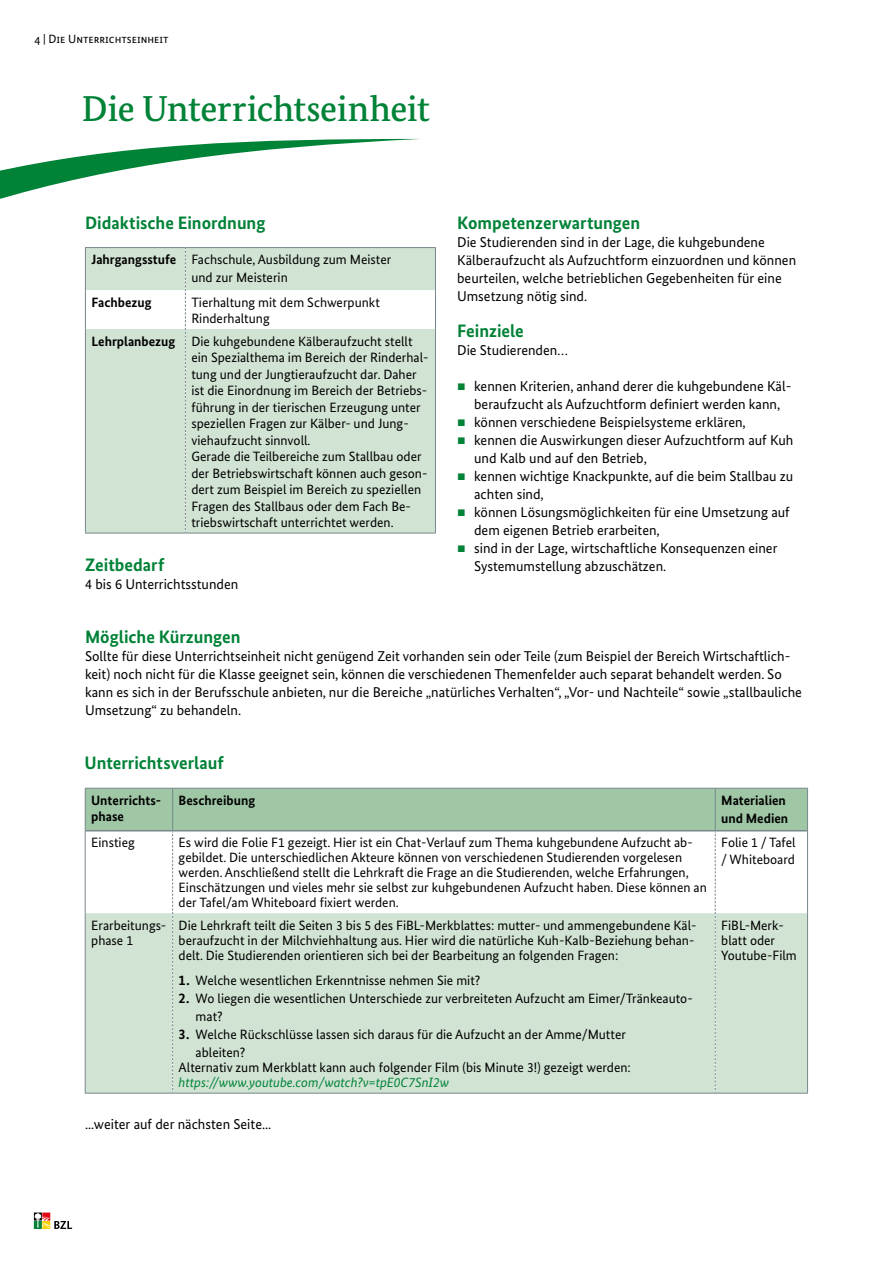
<style>
.page{position:relative;width:893px;height:1263px;background:#fff}
.page>*{position:absolute;margin:0;border:0;box-sizing:border-box;transform-origin:0 0}
.id6824{font:500 36px "Bundes Serif";letter-spacing:-.01em;color:#008237}
.id6827{font:700 18px "Bundes Sans";color:#008237}
.id6831{font:14.25px/18px "Bundes Sans";color:#000}
.id6833{font:14.25px/18px "Bundes Sans";color:#000}
.id4982{font:13.5px/16.5px "Bundes Sans";color:#000}
.id8029{font:700 13.5px/16.2px "Bundes Sans";color:#000}
.t1{font:12px "Bundes Sans";color:#000}
.s1{font-family:"Arial";color:#008237}
.s2{font-weight:700;font-size:14.25px}
.s3{font-style:italic;color:#008237}
</style>
<div class="page">
<svg style="left:34px;top:1212px;width:38px;height:17px"></svg>
<svg style="left:86px;top:248px;width:349px;height:285px;background:#d7e6d8"></svg>
<hr style="left:85px;top:247px;width:100px;height:1px;background:#78878e">
<hr style="left:85px;top:248px;width:1px;height:42px;background:#78878e">
<hr style="left:185px;top:247px;width:251px;height:1px;background:#78878e">
<hr style="left:435px;top:248px;width:1px;height:42px;background:#78878e">
<hr style="left:85px;top:290px;width:1px;height:39px;background:#78878e">
<hr style="left:435px;top:290px;width:1px;height:39px;background:#78878e">
<hr style="left:85px;top:329px;width:1px;height:204px;background:#78878e">
<hr style="left:435px;top:329px;width:1px;height:204px;background:#78878e">
<hr style="left:85px;top:533px;width:100px;height:1px;background:#78878e">
<hr style="left:185px;top:533px;width:251px;height:1px;background:#78878e">
<svg style="left:185px;top:248px;width:1px;height:285px"></svg>
<svg style="left:0;top:139px;width:418px;height:60px"></svg>
<hr style="left:807px;top:831px;width:1px;height:82px;background:#78878e">
<hr style="left:807px;top:913px;width:1px;height:180px;background:#78878e">
<hr style="left:85px;top:1093px;width:88px;height:1px;background:#78878e">
<hr style="left:173px;top:1093px;width:542px;height:1px;background:#78878e">
<hr style="left:715px;top:1093px;width:93px;height:1px;background:#78878e">
<hr style="left:807px;top:788px;width:1px;height:43px;background:#78878e">
<svg style="left:85px;top:788px;width:722px;height:305px"></svg>
<hr style="left:172px;top:788px;width:1px;height:42px;background:#78878e">
<hr style="left:715px;top:788px;width:1px;height:42px;background:#78878e">
<p class="t1" style="left:34px;top:32px;width:136px">4 | Die Unterrichtseinheit</p>
<h1 class="id6824" style="left:82px;top:87px;width:349px">Die Unterrichtseinheit</h1>
<h2 class="id6827" style="left:85px;top:212px;width:182px">Didaktische Einordnung</h2>
<h2 class="id6827" style="left:457px;top:212px;width:185px">Kompetenzerwartungen</h2>
<p class="id6831" style="left:457px;top:233px;width:341px">Die Studierenden sind in der Lage, die kuhgebundene Kälberaufzucht als Aufzuchtform einzuordnen und können beurteilen, welche betrieblichen Gegebenheiten für eine Umsetzung nötig sind.</p>
<h2 class="id6827" style="left:457px;top:320px;width:68px">Feinziele</h2>
<p class="id6831" style="left:457px;top:341px;width:112px">Die Studierenden…</p>
<p class="id6833" style="left:457px;top:377px;width:336px;text-align:center"><span class="s1">■</span> kennen Kriterien, anhand derer die kuhgebundene Käl&shy;beraufzucht als Aufzuchtform definiert werden kann,</p>
<p class="id6833" style="left:457px;top:413px;width:290px"><span class="s1">■</span> können verschiedene Beispielsysteme erklären,</p>
<p class="id6833" style="left:474px;top:431px;width:321px;text-indent:-17px"><span class="s1">■</span> kennen die Auswirkungen dieser Aufzuchtform auf Kuh und Kalb und auf den Betrieb,</p>
<p class="id6833" style="left:474px;top:467px;width:321px;text-indent:-17px"><span class="s1">■</span> kennen wichtige Knackpunkte, auf die beim Stallbau zu achten sind,</p>
<p class="id6833" style="left:474px;top:503px;width:317px;text-indent:-17px"><span class="s1">■</span> können Lösungsmöglichkeiten für eine Umsetzung auf dem eigenen Betrieb erarbeiten,</p>
<p class="id6833" style="left:474px;top:539px;width:305px;text-indent:-17px"><span class="s1">■</span> sind in der Lage, wirtschaftliche Konsequenzen einer<br>Systemumstellung abzuschätzen.</p>
<h1 class="id8029" style="left:91px;top:251px;width:86px">Jahrgangsstufe</h1>
<p class="id4982" style="left:191px;top:251px;width:201px">Fachschule, Ausbildung zum Meister</p>
<p class="id4982" style="left:191px;top:269px;width:98px">und zur Meisterin</p>
<h1 class="id8029" style="left:91px;top:294px;width:62px">Fachbezug</h1>
<p class="id4982" style="left:191px;top:294px;width:190px">Tierhaltung mit dem Schwerpunkt</p>
<p class="id4982" style="left:191px;top:310px;width:80px">Rinderhaltung</p>
<h1 class="id8029" style="left:91px;top:333px;width:85px">Lehrplanbezug</h1>
<p class="id4982" style="left:191px;top:332px;width:239px">Die kuhgebundene Kälberaufzucht stellt ein Spezialthema im Bereich der Rinderhal&shy;tung und der Jungtieraufzucht dar. Daher ist die Einordnung im Bereich der Betriebs&shy;führung in der tierischen Erzeugung unter speziellen Fragen zur Kälber- und Jung&shy;viehaufzucht sinnvoll.</p>
<p class="id4982" style="left:191px;top:448px;width:238px">Gerade die Teilbereiche zum Stallbau oder der Betriebswirtschaft können auch geson&shy;dert zum Beispiel im Bereich zu speziellen Fragen des Stallbaus oder dem Fach Be&shy;triebswirtschaft unterrichtet werden.</p>
<h2 class="id6827" style="left:85px;top:554px;width:81px">Zeitbedarf</h2>
<p class="id6831" style="left:85px;top:575px;width:155px">4 bis 6 Unterrichtsstunden</p>
<h2 class="id6827" style="left:85px;top:626px;width:157px">Mögliche Kürzungen</h2>
<p class="id6831" style="left:85px;top:647px;width:718px">Sollte für diese Unterrichtseinheit nicht genügend Zeit vorhanden sein oder Teile (zum Beispiel der Bereich Wirtschaftlich&shy;keit) noch nicht für die Klasse geeignet sein, können die verschiedenen Themenfelder auch separat behandelt werden. So kann es sich in der Berufsschule anbieten, nur die Bereiche „natürliches Verhalten“, „Vor- und Nachteile“ sowie „stallbauliche Umsetzung“ zu behandeln.</p>
<h2 class="id6827" style="left:85px;top:752px;width:141px">Unterrichtsverlauf</h2>
<h1 class="id8029" style="left:91px;top:792px;width:71px">Unterrichts&shy;phase</h1>
<h1 class="id8029" style="left:179px;top:792px;width:78px">Beschreibung</h1>
<p class="id8029" style="left:721px;top:791px;width:69px;line-height:18px">Materialien und Medien</p>
<p class="id4982" style="left:91px;top:834px;width:45px">Einstieg</p>
<p class="id4982" style="left:179px;top:835px;width:530px;line-height:15px">Es wird die Folie F1 gezeigt. Hier ist ein Chat-Verlauf zum Thema kuhgebundene Aufzucht ab&shy;gebildet. Die unterschiedlichen Akteure können von verschiedenen Studierenden vorgelesen werden. Anschließend stellt die Lehrkraft die Frage an die Studierenden, welche Erfahrungen, Einschätzungen und vieles mehr sie selbst zur kuhgebundenen Aufzucht haben. Diese können an der Tafel/am Whiteboard fixiert werden.</p>
<p class="id4982" style="left:721px;top:834px;width:76px">Folie 1 / Tafel / Whiteboard</p>
<p class="id4982" style="left:91px;top:917px;width:77px">Erarbeitungs-</p>
<p class="id4982" style="left:91px;top:932px;width:43px">phase 1</p>
<p class="id4982" style="left:179px;top:917px;width:519px;line-height:15px">Die Lehrkraft teilt die Seiten 3 bis 5 des FiBL-Merkblattes: mutter- und ammengebundene Käl&shy;beraufzucht in der Milchviehhaltung aus. Hier wird die natürliche Kuh-Kalb-Beziehung behan&shy;delt. Die Studierenden orientieren sich bei der Bearbeitung an folgenden Fragen:</p>
<p class="id4982" style="left:179px;top:972px;width:303px"><span class="s2">1.</span> Welche wesentlichen Erkenntnisse nehmen Sie mit?</p>
<p class="id4982" style="left:196px;top:989px;width:499px;line-height:18px;text-indent:-17px"><span class="s2">2.</span> Wo liegen die wesentlichen Unterschiede zur verbreiteten Aufzucht am Eimer/Tränkeauto&shy;mat?</p>
<p class="id4982" style="left:196px;top:1025px;width:432px;line-height:18px;text-indent:-17px"><span class="s2">3.</span> Welche Rückschlüsse lassen sich daraus für die Aufzucht an der Amme/Mutter ableiten?</p>
<p class="id4982" style="left:179px;top:1060px;width:454px;line-height:15px">Alternativ zum Merkblatt kann auch folgender Film (bis Minute 3!) gezeigt werden: <span class="s3">https://www.youtube.com/watch?v=tpE0C7SnI2w</span></p>
<p class="id4982" style="left:721px;top:917px;width:77px;line-height:15px">FiBL-Merk&shy;blatt oder<br>Youtube-Film</p>
<p class="id6831" style="left:85px;top:1115px;width:188px">...weiter auf der nächsten Seite...</p>
</div>
